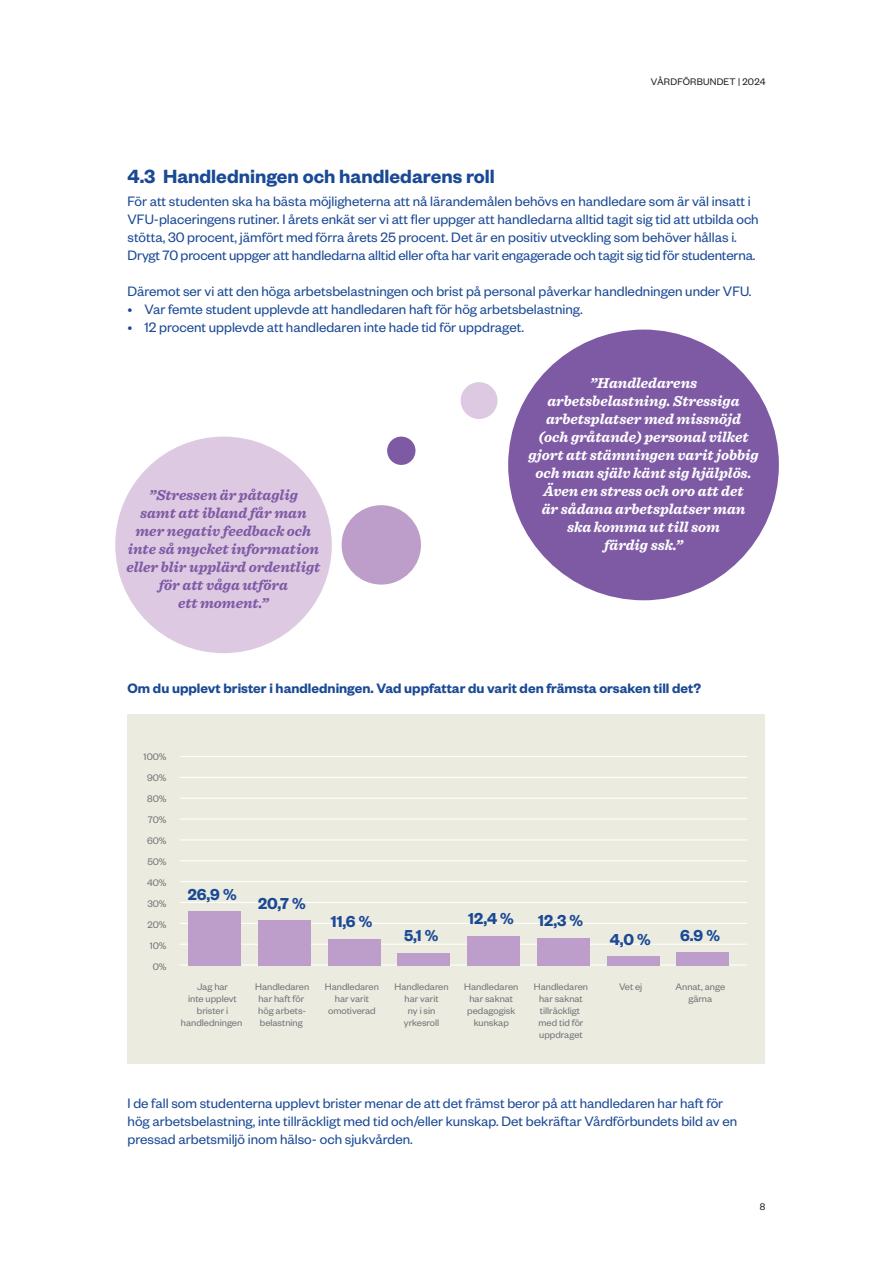
<style>
.page{position:relative;width:893px;height:1263px;background:#fff}
.page>*{position:absolute;margin:0;border:0;box-sizing:border-box;transform-origin:0 0}
.t1{font:600 21px "Founders Grotesk";color:#1a4995}
.t2{font:600 17.4px "Founders Grotesk";color:#1a4995}
.t3{font:15px/18px "Founders Grotesk";color:#1a4995}
.t4{font:italic 700 15px/18px "Sentinel";color:#fff;text-align:center}
.t5{font:italic 700 15px/18px "Sentinel";color:#7e5aa5;text-align:center}
.t6{font:600 15px "Founders Grotesk";color:#1a4995}
.t7{font:10.5px/12px "Founders Grotesk";color:#727678;text-align:center}
.t8{font:10.5px "Founders Grotesk";letter-spacing:.02em;color:#231f20}
</style>
<div class="page">
<div style="left:128px;top:715px;width:637px;height:349px;background:#ecebe0"></div>
<hr style="left:180px;top:756px;width:567px;height:1px;background:#fff">
<hr style="left:180px;top:777px;width:567px;height:1px;background:#fff">
<hr style="left:180px;top:798px;width:567px;height:1px;background:#fff">
<hr style="left:180px;top:818px;width:567px;height:2px;background:#fff">
<hr style="left:180px;top:839px;width:567px;height:1px;background:#fff">
<hr style="left:180px;top:860px;width:567px;height:1px;background:#fff">
<hr style="left:180px;top:881px;width:567px;height:1px;background:#fff">
<hr style="left:180px;top:902px;width:567px;height:1px;background:#fff">
<hr style="left:180px;top:923px;width:567px;height:1px;background:#fff">
<hr style="left:180px;top:944px;width:567px;height:1px;background:#fff">
<hr style="left:180px;top:964px;width:567px;height:1px;background:#fff">
<div style="left:189px;top:911px;width:52px;height:54px;background:#bd9dc9"></div>
<div style="left:259px;top:920px;width:52px;height:45px;background:#bd9dc9"></div>
<div style="left:328px;top:939px;width:52px;height:26px;background:#bd9dc9"></div>
<div style="left:398px;top:953px;width:52px;height:12px;background:#bd9dc9"></div>
<div style="left:468px;top:936px;width:52px;height:29px;background:#bd9dc9"></div>
<div style="left:537px;top:938px;width:52px;height:27px;background:#bd9dc9"></div>
<div style="left:607px;top:956px;width:52px;height:9px;background:#bd9dc9"></div>
<div style="left:677px;top:952px;width:52px;height:13px;background:#bd9dc9"></div>
<div style="left:115px;top:437px;width:217px;height:216px;background:#dec9e2;border-radius:50%"></div>
<div style="left:508px;top:330px;width:271px;height:270px;background:#7e5aa5;border-radius:50%"></div>
<div style="left:342px;top:505px;width:79px;height:80px;background:#bd9dc9;border-radius:50%"></div>
<div style="left:461px;top:382px;width:36px;height:37px;background:#dec9e2;border-radius:50%"></div>
<div style="left:387px;top:437px;width:28px;height:28px;background:#7e5aa5;border-radius:50%"></div>
<p class="t8" style="left:651px;top:76px;width:116px">VÅRDFÖRBUNDET | 2024</p>
<h1 class="t1" style="left:128px;top:163px;width:369px">4.3 Handledningen och handledarens roll</h1>
<p class="t3" style="left:128px;top:191px;width:633px">För att studenten ska ha bästa möjligheterna att nå lärandemålen behövs en handledare som är väl insatt i VFU-placeringens rutiner. I årets enkät ser vi att fler uppger att handledarna alltid tagit sig tid att utbilda och stötta, 30 procent, jämfört med förra årets 25 procent. Det är en positiv utveckling som behöver hållas i.<br>Drygt 70 procent uppger att handledarna alltid eller ofta har varit engagerade och tagit sig tid för studenterna.</p>
<p class="t3" style="left:128px;top:281px;width:625px">Däremot ser vi att den höga arbetsbelastningen och brist på personal påverkar handledningen under VFU.</p>
<p class="t3" style="left:128px;top:299px;width:457px">• Var femte student upplevde att handledaren haft för hög arbetsbelastning.</p>
<p class="t3" style="left:128px;top:317px;width:398px">• 12 procent upplevde att handledaren inte hade tid för uppdraget.</p>
<p class="t5" style="left:126px;top:485px;width:195px">”Stressen är påtaglig<br>samt att ibland får man mer negativ feedback och inte så mycket information eller blir upplärd ordentligt för att våga utföra<br>ett moment.”</p>
<p class="t4" style="left:528px;top:373px;width:232px">”Handledarens arbetsbelastning. Stressiga arbetsplatser med missnöjd<br>(och gråtande) personal vilket gjort att stämningen varit jobbig och man själv känt sig hjälplös.<br>Även en stress och oro att det<br>är sådana arbetsplatser man ska komma ut till som<br>färdig ssk.”</p>
<p class="t6" style="left:128px;top:679px;width:575px">Om du upplevt brister i handledningen. Vad uppfattar du varit den främsta orsaken till det?</p>
<p class="t7" style="left:144px;top:745px;width:24px;line-height:21px;text-align:right">100%<br>90%<br>80%<br>70%<br>60%<br>50%<br>40%<br>30%<br>20%<br>10%<br>0%</p>
<p class="t2" style="left:188px;top:883px;width:50px">26,9 %</p>
<p class="t2" style="left:258px;top:892px;width:49px">20,7 %</p>
<p class="t2" style="left:331px;top:911px;width:43px">11,6 %</p>
<p class="t2" style="left:404px;top:925px;width:36px">5,1 %</p>
<p class="t2" style="left:468px;top:908px;width:47px">12,4 %</p>
<p class="t2" style="left:538px;top:910px;width:47px">12,3 %</p>
<p class="t2" style="left:610px;top:928px;width:42px">4,0 %</p>
<p class="t2" style="left:680px;top:924px;width:41px">6.9 %</p>
<p class="t7" style="left:181px;top:980px;width:63px">Jag har<br>inte upplevt brister i handledningen</p>
<p class="t7" style="left:255px;top:980px;width:56px;text-align:left">Handledaren har haft för hög arbets&shy;belastning</p>
<p class="t7" style="left:325px;top:980px;width:56px">Handledaren har varit omotiverad</p>
<p class="t7" style="left:395px;top:980px;width:56px">Handledaren har varit<br>ny i sin yrkesroll</p>
<p class="t7" style="left:464px;top:980px;width:56px">Handledaren har saknat pedagogisk kunskap</p>
<p class="t7" style="left:534px;top:980px;width:56px">Handledaren har saknat tillräckligt med tid för uppdraget</p>
<p class="t7" style="left:619px;top:980px;width:25px">Vet ej</p>
<p class="t7" style="left:675px;top:980px;width:51px">Annat, ange gärna</p>
<p class="t3" style="left:128px;top:1093px;width:611px">I de fall som studenterna upplevt brister menar de att det främst beror på att handledaren har haft för hög arbetsbelastning, inte tillräckligt med tid och/eller kunskap. Det bekräftar Vårdförbundets bild av en pressad arbetsmiljö inom hälso- och sjukvården.</p>
<p class="t8" style="left:760px;top:1200px;width:7px">8</p>
</div>
